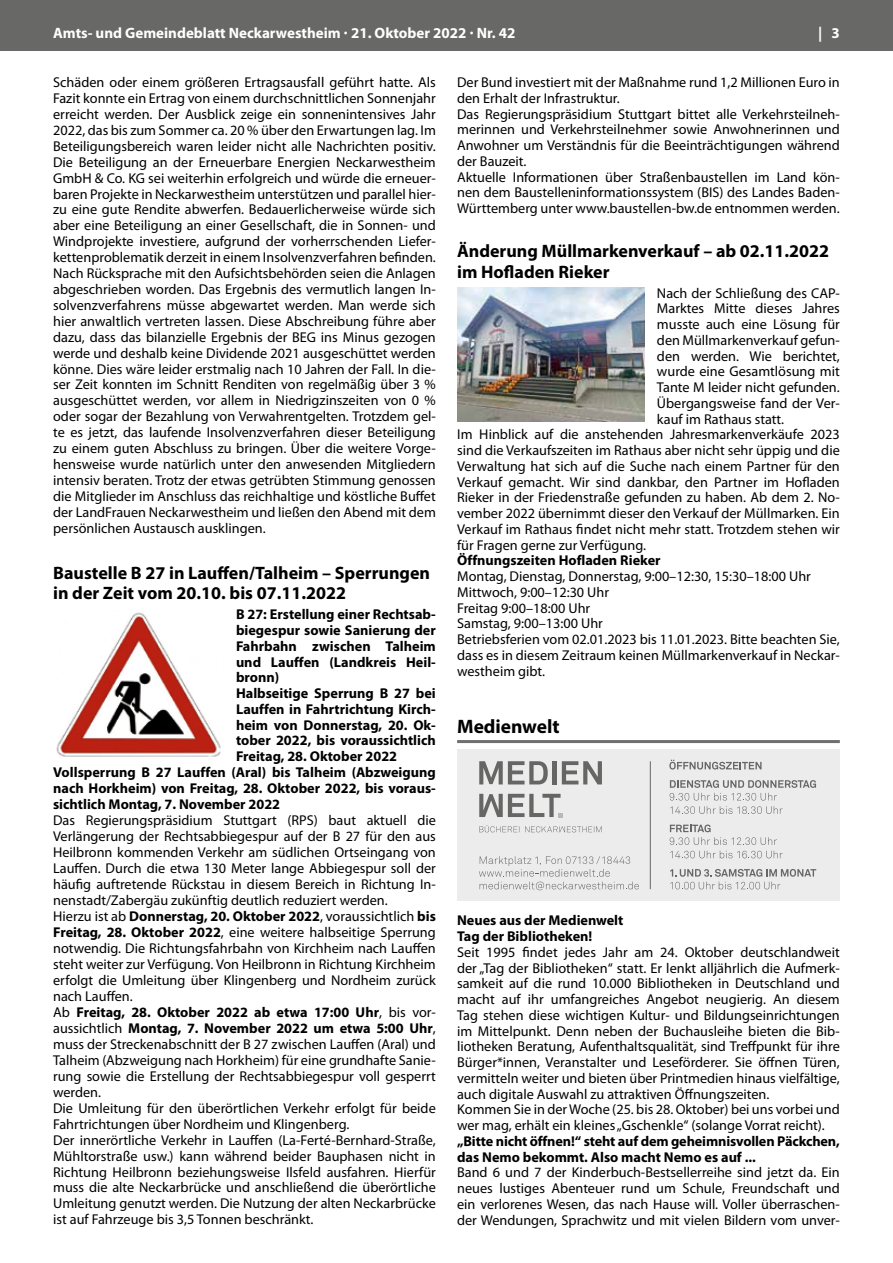
<style>
.page{position:relative;width:893px;height:1263px;background:#fff}
.page>*{position:absolute;margin:0;border:0;box-sizing:border-box;transform-origin:0 0}
.t1{font:700 19.5px "Myriad Pro";color:#000}
.t2{font:700 18px/20.2px "Myriad Pro";color:#000}
.t3{font:700 15px "Myriad Pro";color:#fff}
.t4{font:14.25px/15.9px "Myriad Pro";color:#000}
.t5{font:700 14.25px/15.8px "Myriad Pro";color:#000}
.s1{font-weight:700}
</style>
<div class="page">
<div style="left:0;top:0;width:893px;height:51px;background:#686867"></div>
<img style="left:56px;top:612px;width:165px;height:145px">
<img style="left:457px;top:288px;width:187px;height:133px">
<hr style="left:457px;top:740px;width:383px;height:3px;background:#6f6f6e">
<div style="left:457px;top:749px;width:383px;height:152px;background:#ececec"></div>
<svg style="left:669px;top:760px;width:92px;height:9px"></svg>
<svg style="left:670px;top:780px;width:146px;height:20px"></svg>
<svg style="left:670px;top:806px;width:113px;height:8px"></svg>
<svg style="left:670px;top:824px;width:107px;height:21px"></svg>
<svg style="left:670px;top:851px;width:113px;height:7px"></svg>
<svg style="left:670px;top:869px;width:146px;height:20px"></svg>
<svg style="left:479px;top:761px;width:69px;height:23px"></svg>
<div style="left:552px;top:761px;width:5px;height:23px;background:#666665"></div>
<svg style="left:562px;top:761px;width:40px;height:23px"></svg>
<svg style="left:479px;top:794px;width:84px;height:23px"></svg>
<svg style="left:479px;top:825px;width:123px;height:7px"></svg>
<svg style="left:479px;top:856px;width:160px;height:34px"></svg>
<hr style="left:650px;top:761px;width:1px;height:128px;background:#666665">
<p class="t3" style="left:53px;top:23px;width:464px">Amts- und Gemeindeblatt Neckarwestheim · 21. Oktober 2022 · Nr. 42</p>
<p class="t3" style="left:818px;top:23px;width:23px">| 3</p>
<p class="t4" style="left:53px;top:74px;width:384px;text-align:justify">Schäden oder einem größeren Ertragsausfall geführt hatte. Als Fazit konnte ein Ertrag von einem durchschnittlichen Sonnenjahr erreicht werden. Der Ausblick zeige ein sonnenintensives Jahr 2022, das bis zum Sommer ca. 20 % über den Erwartungen lag. Im Beteiligungsbereich waren leider nicht alle Nachrichten positiv.<br>Die Beteiligung an der Erneuerbare Energien Neckarwestheim GmbH &amp; Co. KG sei weiterhin erfolgreich und würde die erneuer&shy;baren Projekte in Neckarwestheim unterstützen und parallel hier&shy;zu eine gute Rendite abwerfen. Bedauerlicherweise würde sich aber eine Beteiligung an einer Gesellschaft, die in Sonnen- und Windprojekte investiere, aufgrund der vorherrschenden Liefer&shy;kettenproblematik derzeit in einem Insolvenzverfahren befinden.<br>Nach Rücksprache mit den Aufsichtsbehörden seien die Anlagen abgeschrieben worden. Das Ergebnis des vermutlich langen In&shy;solvenzverfahrens müsse abgewartet werden. Man werde sich hier anwaltlich vertreten lassen. Diese Abschreibung führe aber dazu, dass das bilanzielle Ergebnis der BEG ins Minus gezogen werde und deshalb keine Dividende 2021 ausgeschüttet werden könne. Dies wäre leider erstmalig nach 10 Jahren der Fall. In die&shy;ser Zeit konnten im Schnitt Renditen von regelmäßig über 3 % ausgeschüttet werden, vor allem in Niedrigzinszeiten von 0 % oder sogar der Bezahlung von Verwahrentgelten. Trotzdem gel&shy;te es jetzt, das laufende Insolvenzverfahren dieser Beteiligung zu einem guten Abschluss zu bringen. Über die weitere Vorge&shy;hensweise wurde natürlich unter den anwesenden Mitgliedern intensiv beraten. Trotz der etwas getrübten Stimmung genossen die Mitglieder im Anschluss das reichhaltige und köstliche Buffet der LandFrauen Neckarwestheim und ließen den Abend mit dem persönlichen Austausch ausklingen.</p>
<p class="t2" style="left:53px;top:562px;width:378px">Baustelle B 27 in Lauffen/Talheim – Sperrungen in der Zeit vom 20.10. bis 07.11.2022</p>
<p class="t5" style="left:236px;top:606px;width:201px">B 27: Erstellung einer Rechtsab-</p>
<p class="t5" style="left:236px;top:622px;width:201px">biegespur sowie Sanierung der</p>
<p class="t5" style="left:236px;top:638px;width:201px">Fahrbahn zwischen Talheim</p>
<p class="t5" style="left:236px;top:653px;width:201px">und Lauffen (Landkreis Heil-</p>
<p class="t5" style="left:236px;top:669px;width:45px">bronn)</p>
<p class="t5" style="left:236px;top:685px;width:201px">Halbseitige Sperrung B 27 bei</p>
<p class="t5" style="left:236px;top:701px;width:201px">Lauffen in Fahrtrichtung Kirch-</p>
<p class="t5" style="left:236px;top:716px;width:201px">heim von Donnerstag, 20. Ok-</p>
<p class="t5" style="left:236px;top:732px;width:201px">tober 2022, bis voraussichtlich</p>
<p class="t5" style="left:236px;top:748px;width:163px">Freitag, 28. Oktober 2022</p>
<p class="t5" style="left:53px;top:764px;width:384px">Vollsperrung B 27 Lauffen (Aral) bis Talheim (Abzweigung</p>
<p class="t5" style="left:53px;top:780px;width:384px">nach Horkheim) von Freitag, 28. Oktober 2022, bis voraus-</p>
<p class="t5" style="left:53px;top:796px;width:229px">sichtlich Montag, 7. November 2022</p>
<p class="t4" style="left:53px;top:812px;width:384px">Das Regierungspräsidium Stuttgart (RPS) baut aktuell die Verlängerung der Rechtsabbiegespur auf der B 27 für den aus Heilbronn kommenden Verkehr am südlichen Ortseingang von Lauffen. Durch die etwa 130 Meter lange Abbiegespur soll der häufig auftretende Rückstau in diesem Bereich in Richtung In&shy;nenstadt/Zabergäu zukünftig deutlich reduziert werden.<br>Hierzu ist ab <span class="s1">Donnerstag, 20. Oktober 2022</span>, voraussichtlich <span class="s1">bis Freitag, 28. Oktober 2022</span>, eine weitere halbseitige Sperrung notwendig. Die Richtungsfahrbahn von Kirchheim nach Lauffen steht weiter zur Verfügung. Von Heilbronn in Richtung Kirchheim erfolgt die Umleitung über Klingenberg und Nordheim zurück nach Lauffen.<br>Ab <span class="s1">Freitag, 28. Oktober 2022 ab etwa 17:00 Uhr</span>, bis vor&shy;aussichtlich <span class="s1">Montag, 7. November 2022 um etwa 5:00 Uhr</span>, muss der Streckenabschnitt der B 27 zwischen Lauffen (Aral) und Talheim (Abzweigung nach Horkheim) für eine grundhafte Sanie&shy;rung sowie die Erstellung der Rechtsabbiegespur voll gesperrt werden.<br>Die Umleitung für den überörtlichen Verkehr erfolgt für beide Fahrtrichtungen über Nordheim und Klingenberg.<br>Der innerörtliche Verkehr in Lauffen (La-Ferté-Bernhard-Straße, Mühltorstraße usw.) kann während beider Bauphasen nicht in Richtung Heilbronn beziehungsweise Ilsfeld ausfahren. Hierfür muss die alte Neckarbrücke und anschließend die überörtliche Umleitung genutzt werden. Die Nutzung der alten Neckarbrücke ist auf Fahrzeuge bis 3,5 Tonnen beschränkt.</p>
<p class="t4" style="left:457px;top:74px;width:384px">Der Bund investiert mit der Maßnahme rund 1,2 Millionen Euro in den Erhalt der Infrastruktur.<br>Das Regierungspräsidium Stuttgart bittet alle Verkehrsteilneh&shy;merinnen und Verkehrsteilnehmer sowie Anwohnerinnen und Anwohner um Verständnis für die Beeinträchtigungen während der Bauzeit.<br>Aktuelle Informationen über Straßenbaustellen im Land kön&shy;nen dem Baustelleninformationssystem (BIS) des Landes Baden-Württemberg unter www.baustellen-bw.de entnommen werden.</p>
<p class="t2" style="left:457px;top:241px;width:374px">Änderung Müllmarkenverkauf – ab 02.11.2022 im Hofladen Rieker</p>
<p class="t4" style="left:657px;top:285px;width:184px">Nach der Schließung des CAP-</p>
<p class="t4" style="left:657px;top:300px;width:184px">Marktes Mitte dieses Jahres</p>
<p class="t4" style="left:657px;top:316px;width:184px">musste auch eine Lösung für</p>
<p class="t4" style="left:657px;top:332px;width:184px">den Müllmarkenverkauf gefun-</p>
<p class="t4" style="left:657px;top:348px;width:184px">den werden. Wie berichtet,</p>
<p class="t4" style="left:657px;top:363px;width:184px">wurde eine Gesamtlösung mit</p>
<p class="t4" style="left:657px;top:379px;width:184px">Tante M leider nicht gefunden.</p>
<p class="t4" style="left:657px;top:395px;width:184px">Übergangsweise fand der Ver-</p>
<p class="t4" style="left:657px;top:411px;width:129px">kauf im Rathaus statt.</p>
<p class="t4" style="left:457px;top:426px;width:384px">Im Hinblick auf die anstehenden Jahresmarkenverkäufe 2023</p>
<p class="t4" style="left:457px;top:442px;width:384px">sind die Verkaufszeiten im Rathaus aber nicht sehr üppig und die</p>
<p class="t4" style="left:457px;top:458px;width:384px">Verwaltung hat sich auf die Suche nach einem Partner für den</p>
<p class="t4" style="left:457px;top:474px;width:384px">Verkauf gemacht. Wir sind dankbar, den Partner im Hofladen</p>
<p class="t4" style="left:457px;top:489px;width:384px">Rieker in der Friedenstraße gefunden zu haben. Ab dem 2. No-</p>
<p class="t4" style="left:457px;top:505px;width:384px">vember 2022 übernimmt dieser den Verkauf der Müllmarken. Ein</p>
<p class="t4" style="left:457px;top:521px;width:384px">Verkauf im Rathaus findet nicht mehr statt. Trotzdem stehen wir</p>
<p class="t4" style="left:457px;top:537px;width:190px">für Fragen gerne zur Verfügung.</p>
<p class="t5" style="left:457px;top:552px;width:205px">Öffnungszeiten Hofladen Rieker</p>
<p class="t4" style="left:457px;top:568px;width:384px">Montag, Dienstag, Donnerstag, 9:00–12:30, 15:30–18:00 Uhr Mittwoch, 9:00–12:30 Uhr<br>Freitag 9:00–18:00 Uhr<br>Samstag, 9:00–13:00 Uhr<br>Betriebsferien vom 02.01.2023 bis 11.01.2023. Bitte beachten Sie, dass es in diesem Zeitraum keinen Müllmarkenverkauf in Neckar&shy;westheim gibt.</p>
<h1 class="t1" style="left:457px;top:713px;width:104px">Medienwelt</h1>
<p class="t5" style="left:457px;top:912px;width:168px">Neues aus der Medienwelt<br>Tag der Bibliotheken!</p>
<p class="t4" style="left:457px;top:944px;width:384px">Seit 1995 findet jedes Jahr am 24. Oktober deutschlandweit der „Tag der Bibliotheken“ statt. Er lenkt alljährlich die Aufmerk&shy;samkeit auf die rund 10.000 Bibliotheken in Deutschland und macht auf ihr umfangreiches Angebot neugierig. An diesem Tag stehen diese wichtigen Kultur- und Bildungseinrichtungen im Mittelpunkt. Denn neben der Buchausleihe bieten die Bib&shy;liotheken Beratung, Aufenthaltsqualität, sind Treffpunkt für ihre Bürger*innen, Veranstalter und Leseförderer. Sie öffnen Türen, vermitteln weiter und bieten über Printmedien hinaus vielfältige, auch digitale Auswahl zu attraktiven Öffnungszeiten.<br>Kommen Sie in der Woche (25. bis 28. Oktober) bei uns vorbei und wer mag, erhält ein kleines „Gschenkle“ (solange Vorrat reicht).</p>
<p class="t5" style="left:457px;top:1133px;width:384px">„Bitte nicht öffnen!“ steht auf dem geheimnisvollen Päckchen, das Nemo bekommt. Also macht Nemo es auf ...</p>
<p class="t4" style="left:457px;top:1164px;width:384px;text-align:justify">Band 6 und 7 der Kinderbuch-Bestsellerreihe sind jetzt da. Ein neues lustiges Abenteuer rund um Schule, Freundschaft und ein verlorenes Wesen, das nach Hause will. Voller überraschen&shy;der Wendungen, Sprachwitz und mit vielen Bildern vom unver-</p>
</div>
